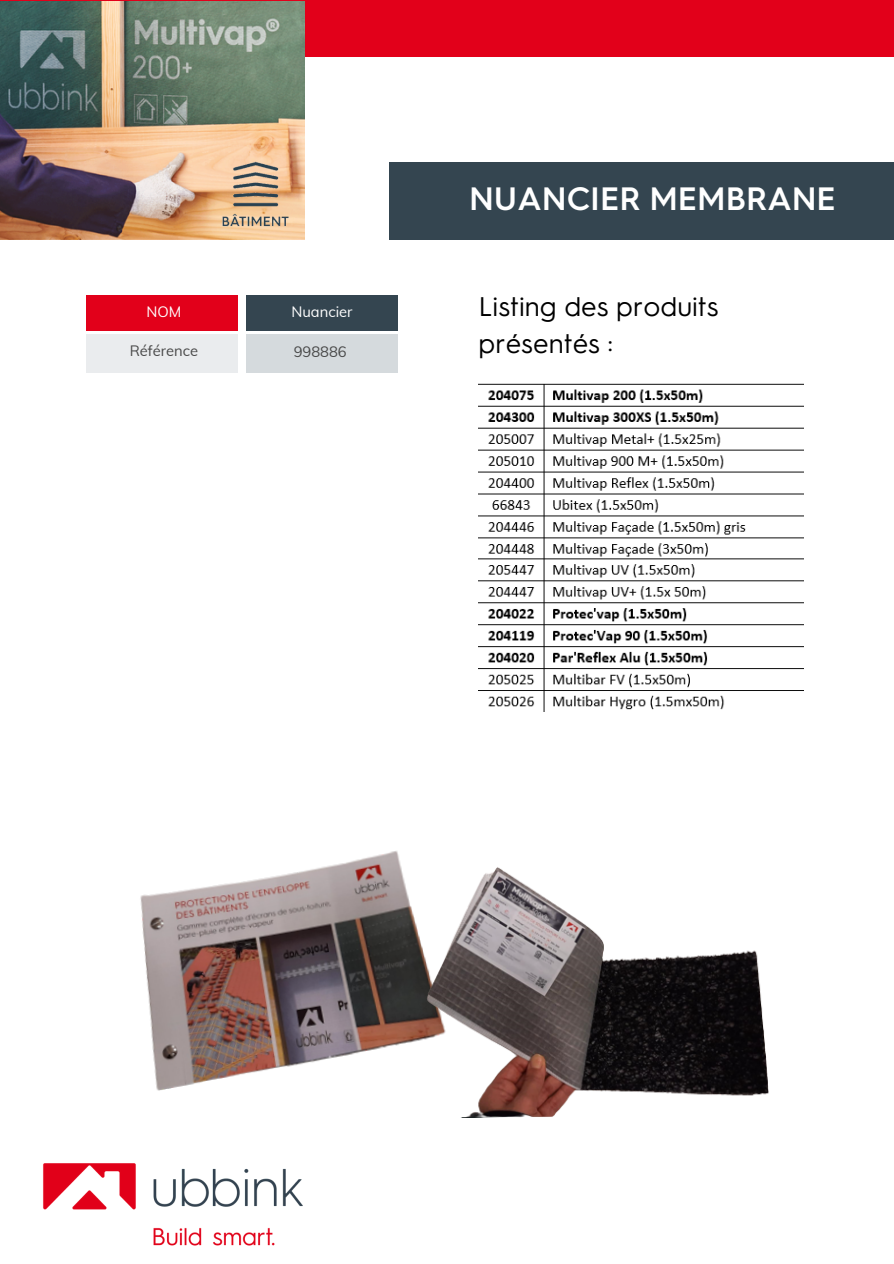
<style>
.page{position:relative;width:894px;height:1264px;background:#fff}
.page>*{position:absolute;margin:0;border:0;box-sizing:border-box;transform-origin:0 0}
.t1{font:600 32.4px "HGS3";color:#fff}
.t2{font:27px/37.2px "HGS3";color:#000}
.t3{font:14.7px "Muli";color:#494949}
.t4{font:14.7px "Muli";color:#fff}
</style>
<div class="page">
<div style="left:389px;top:162px;width:504px;height:77px;background:#344550"></div>
<img style="left:43px;top:1163px;width:260px;height:83px">
<div style="left:86px;top:334px;width:152px;height:38px;background:#eaecee"></div>
<div style="left:246px;top:334px;width:152px;height:38px;background:#d5dadd"></div>
<div style="left:86px;top:295px;width:152px;height:36px;background:#e2001a"></div>
<div style="left:246px;top:295px;width:152px;height:36px;background:#344550"></div>
<img style="left:478px;top:383px;width:325px;height:328px">
<img style="left:140px;top:851px;width:261px;height:240px">
<img style="left:334px;top:863px;width:435px;height:254px">
<div style="left:0;top:0;width:893px;height:57px;background:#e2001a"></div>
<img style="left:0;top:2px;width:304px;height:237px">
<img style="left:211px;top:148px;width:94px;height:88px">
<h3 class="t1" style="left:469px;top:179px;width:368px">NUANCIER MEMBRANE</h3>
<p class="t4" style="left:146px;top:302px;width:36px">NOM</p>
<p class="t2" style="left:478px;top:288px;width:242px">Listing des produits présentés :</p>
<p class="t4" style="left:291px;top:302px;width:63px">Nuancier</p>
<h2 class="t3" style="left:130px;top:341px;width:70px">Référence</h2>
<p class="t3" style="left:293px;top:342px;width:54px">998886</p>
</div>
